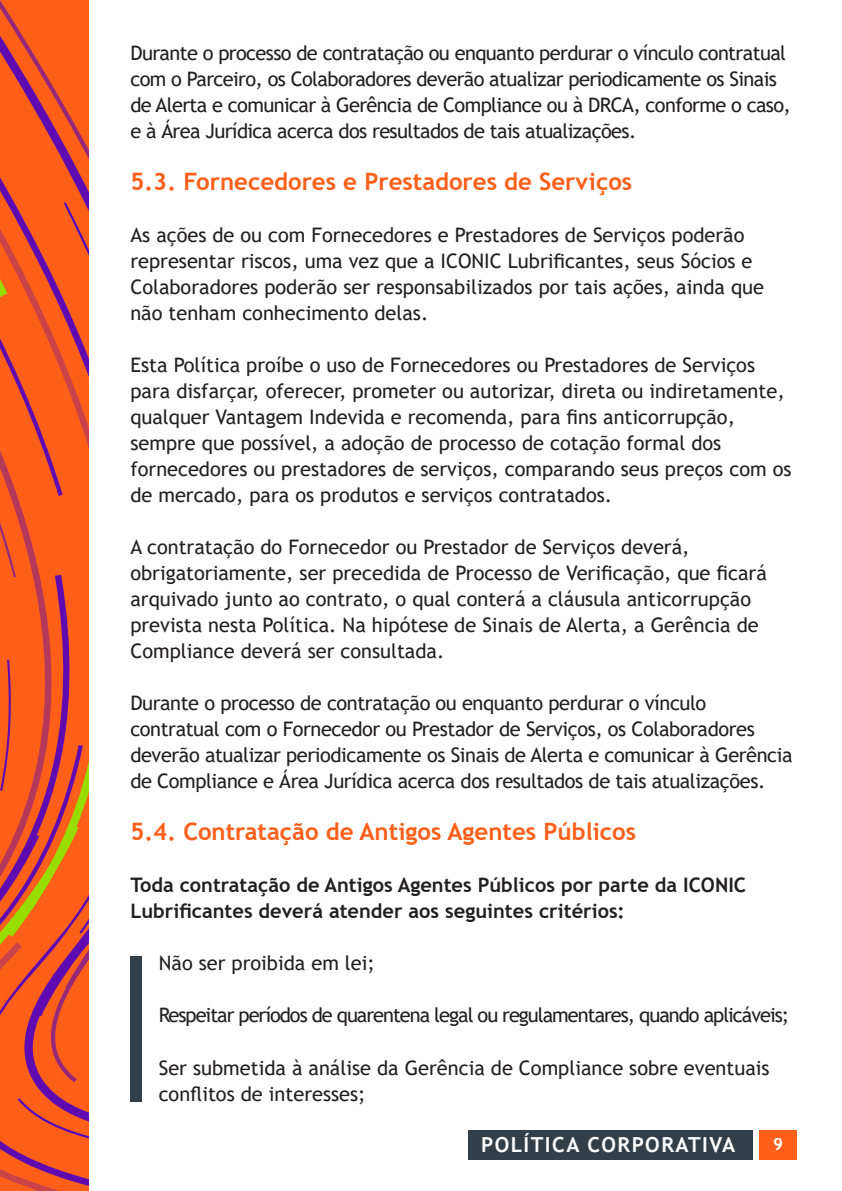
<style>
.page{position:relative;width:842px;height:1191px;background:#fff}
.page>*{position:absolute;margin:0;border:0;box-sizing:border-box;transform-origin:0 0}
.t1{font:700 24px "Trebuchet MS";color:#ff5f19}
.t2{font:700 20.8px "Trebuchet MS";letter-spacing:.07em;color:#fff}
.t3{font:20px/26px "Trebuchet MS";color:#231f20}
.t4{font:20px/26px "Trebuchet MS";letter-spacing:-.03em;color:#231f20}
.t5{font:20px/26px "Trebuchet MS";letter-spacing:-.02em;color:#231f20}
.t6{font:700 20px/26px "Trebuchet MS";color:#231f20}
.t7{font:20px "Trebuchet MS";letter-spacing:-.05em;color:#231f20}
.t8{font:700 17px "Trebuchet MS";color:#fff}
</style>
<div class="page">
<svg style="left:0;top:0;width:88px;height:1191px;background:#e9562a"></svg>
<div style="left:469px;top:1130px;width:284px;height:29px;background:#333f48"></div>
<div style="left:759px;top:1130px;width:38px;height:29px;background:#ff5f19"></div>
<div style="left:130px;top:956px;width:12px;height:145px;background:#333f48"></div>
<p class="t4" style="left:130px;top:40px;width:662px">Durante o processo de contratação ou enquanto perdurar o vínculo contratual com o Parceiro, os Colaboradores deverão atualizar periodicamente os Sinais de Alerta e comunicar à Gerência de Compliance ou à DRCA, conforme o caso, e à Área Jurídica acerca dos resultados de tais atualizações.</p>
<p class="t1" style="left:130px;top:167px;width:503px">5.3. Fornecedores e Prestadores de Serviços</p>
<p class="t3" style="left:130px;top:222px;width:635px">As ações de ou com Fornecedores e Prestadores de Serviços poderão representar riscos, uma vez que a ICONIC Lubrificantes, seus Sócios e Colaboradores poderão ser responsabilizados por tais ações, ainda que não tenham conhecimento delas.</p>
<p class="t3" style="left:130px;top:352px;width:663px">Esta Política proíbe o uso de Fornecedores ou Prestadores de Serviços para disfarçar, oferecer, prometer ou autorizar, direta ou indiretamente, qualquer Vantagem Indevida e recomenda, para fins anticorrupção, sempre que possível, a adoção de processo de cotação formal dos fornecedores ou prestadores de serviços, comparando seus preços com os de mercado, para os produtos e serviços contratados.</p>
<p class="t3" style="left:130px;top:534px;width:638px">A contratação do Fornecedor ou Prestador de Serviços deverá, obrigatoriamente, ser precedida de Processo de Verificação, que ficará arquivado junto ao contrato, o qual conterá a cláusula anticorrupção prevista nesta Política. Na hipótese de Sinais de Alerta, a Gerência de Compliance deverá ser consultada.</p>
<p class="t5" style="left:130px;top:690px;width:664px">Durante o processo de contratação ou enquanto perdurar o vínculo contratual com o Fornecedor ou Prestador de Serviços, os Colaboradores deverão atualizar periodicamente os Sinais de Alerta e comunicar à Gerência de Compliance e Área Jurídica acerca dos resultados de tais atualizações.</p>
<p class="t1" style="left:130px;top:817px;width:507px">5.4. Contratação de Antigos Agentes Públicos</p>
<p class="t6" style="left:130px;top:872px;width:617px">Toda contratação de Antigos Agentes Públicos por parte da ICONIC<br>Lubrificantes deverá atender aos seguintes critérios:</p>
<p class="t3" style="left:159px;top:950px;width:218px">Não ser proibida em lei;</p>
<p class="t7" style="left:159px;top:1002px;width:632px">Respeitar períodos de quarentena legal ou regulamentares, quando aplicáveis;</p>
<p class="t3" style="left:159px;top:1054px;width:612px">Ser submetida à análise da Gerência de Compliance sobre eventuais conflitos de interesses;</p>
<p class="t2" style="left:481px;top:1131px;width:256px">POLÍTICA CORPORATIVA</p>
<p class="t8" style="left:773px;top:1133px;width:11px">9</p>
</div>
